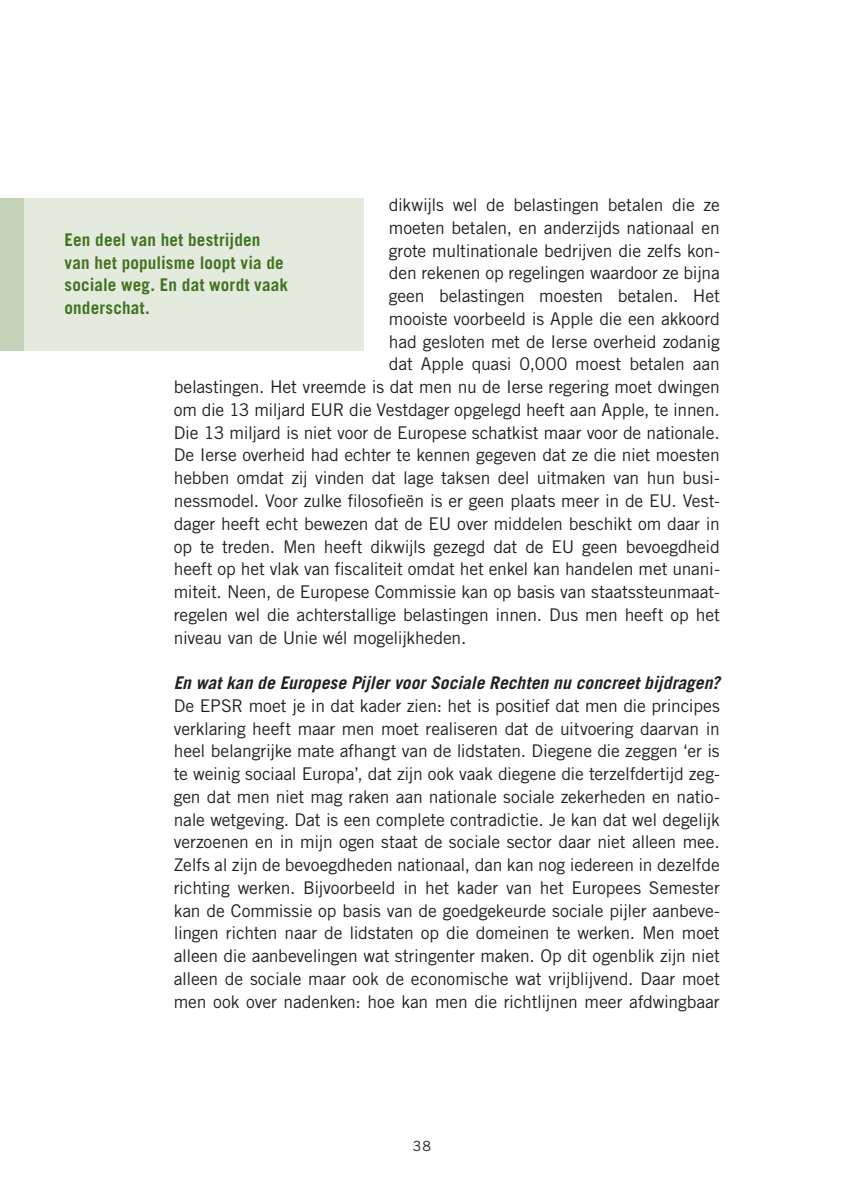
<style>
.page{position:relative;width:844px;height:1191px;background:#fff}
.page>*{position:absolute;margin:0;border:0;box-sizing:border-box;transform-origin:0 0}
.t1{font:17.5px/22.8px "Trade Gothic LT Std";letter-spacing:-.01em;color:#231f20;text-align:justify}
.t2{font:700 17.5px/22.8px "Trade Gothic LT Std";letter-spacing:.01em;color:#427321}
.t3{font:italic 700 17.5px "Trade Gothic LT Std";color:#231f20}
.t4{font:14px "Trade Gothic LT Std";color:#231f20}
</style>
<div class="page">
<div style="left:0;top:198px;width:25px;height:153px;background:#c3d2b6"></div>
<div style="left:25px;top:198px;width:339px;height:153px;background:#e4ebde"></div>
<p class="t1" style="left:389px;top:193px;width:332px">dikwijls wel de belastingen betalen die ze</p>
<p class="t1" style="left:389px;top:216px;width:332px">moeten betalen, en anderzijds nationaal en</p>
<p class="t1" style="left:389px;top:239px;width:332px">grote multinationale bedrijven die zelfs kon-</p>
<p class="t1" style="left:389px;top:261px;width:332px">den rekenen op regelingen waardoor ze bijna</p>
<p class="t1" style="left:389px;top:284px;width:332px">geen belastingen moesten betalen. Het</p>
<p class="t1" style="left:389px;top:307px;width:332px">mooiste voorbeeld is Apple die een akkoord</p>
<p class="t1" style="left:389px;top:330px;width:332px">had gesloten met de Ierse overheid zodanig</p>
<p class="t1" style="left:389px;top:352px;width:332px">dat Apple quasi 0,000 moest betalen aan</p>
<p class="t1" style="left:174px;top:375px;width:547px">belastingen. Het vreemde is dat men nu de Ierse regering moet dwingen</p>
<p class="t1" style="left:174px;top:398px;width:547px">om die 13 miljard EUR die Vestdager opgelegd heeft aan Apple, te innen.</p>
<p class="t1" style="left:174px;top:421px;width:547px">Die 13 miljard is niet voor de Europese schatkist maar voor de nationale.</p>
<p class="t1" style="left:174px;top:443px;width:547px">De Ierse overheid had echter te kennen gegeven dat ze die niet moesten</p>
<p class="t1" style="left:174px;top:466px;width:547px">hebben omdat zij vinden dat lage taksen deel uitmaken van hun busi-</p>
<p class="t1" style="left:174px;top:489px;width:547px">nessmodel. Voor zulke filosofieën is er geen plaats meer in de EU. Vest-</p>
<p class="t1" style="left:174px;top:512px;width:547px">dager heeft echt bewezen dat de EU over middelen beschikt om daar in</p>
<p class="t1" style="left:174px;top:534px;width:547px">op te treden. Men heeft dikwijls gezegd dat de EU geen bevoegdheid</p>
<p class="t1" style="left:174px;top:557px;width:547px">heeft op het vlak van fiscaliteit omdat het enkel kan handelen met unani-</p>
<p class="t1" style="left:174px;top:580px;width:547px">miteit. Neen, de Europese Commissie kan op basis van staatssteunmaat-</p>
<p class="t1" style="left:174px;top:603px;width:547px">regelen wel die achterstallige belastingen innen. Dus men heeft op het</p>
<p class="t1" style="left:174px;top:625px;width:294px">niveau van de Unie wél mogelijkheden.</p>
<p class="t3" style="left:174px;top:672px;width:547px">En wat kan de Europese Pijler voor Sociale Rechten nu concreet bijdragen?</p>
<p class="t1" style="left:174px;top:694px;width:547px">De EPSR moet je in dat kader zien: het is positief dat men die principes verklaring heeft maar men moet realiseren dat de uitvoering daarvan in heel belangrijke mate afhangt van de lidstaten. Diegene die zeggen ‘er is te weinig sociaal Europa’, dat zijn ook vaak diegene die terzelfdertijd zeg&shy;gen dat men niet mag raken aan nationale sociale zekerheden en natio&shy;nale wetgeving. Dat is een complete contradictie. Je kan dat wel degelijk verzoenen en in mijn ogen staat de sociale sector daar niet alleen mee.<br>Zelfs al zijn de bevoegdheden nationaal, dan kan nog iedereen in dezelfde richting werken. Bijvoorbeeld in het kader van het Europees Semester kan de Commissie op basis van de goedgekeurde sociale pijler aanbeve&shy;lingen richten naar de lidstaten op die domeinen te werken. Men moet alleen die aanbevelingen wat stringenter maken. Op dit ogenblik zijn niet alleen de sociale maar ook de economische wat vrijblijvend. Daar moet men ook over nadenken: hoe kan men die richtlijnen meer afdwingbaar</p>
<p class="t2" style="left:64px;top:228px;width:225px">Een deel van het bestrijden van het populisme loopt via de sociale weg. En dat wordt vaak onderschat.</p>
<p class="t4" style="left:412px;top:1138px;width:20px">38</p>
</div>
